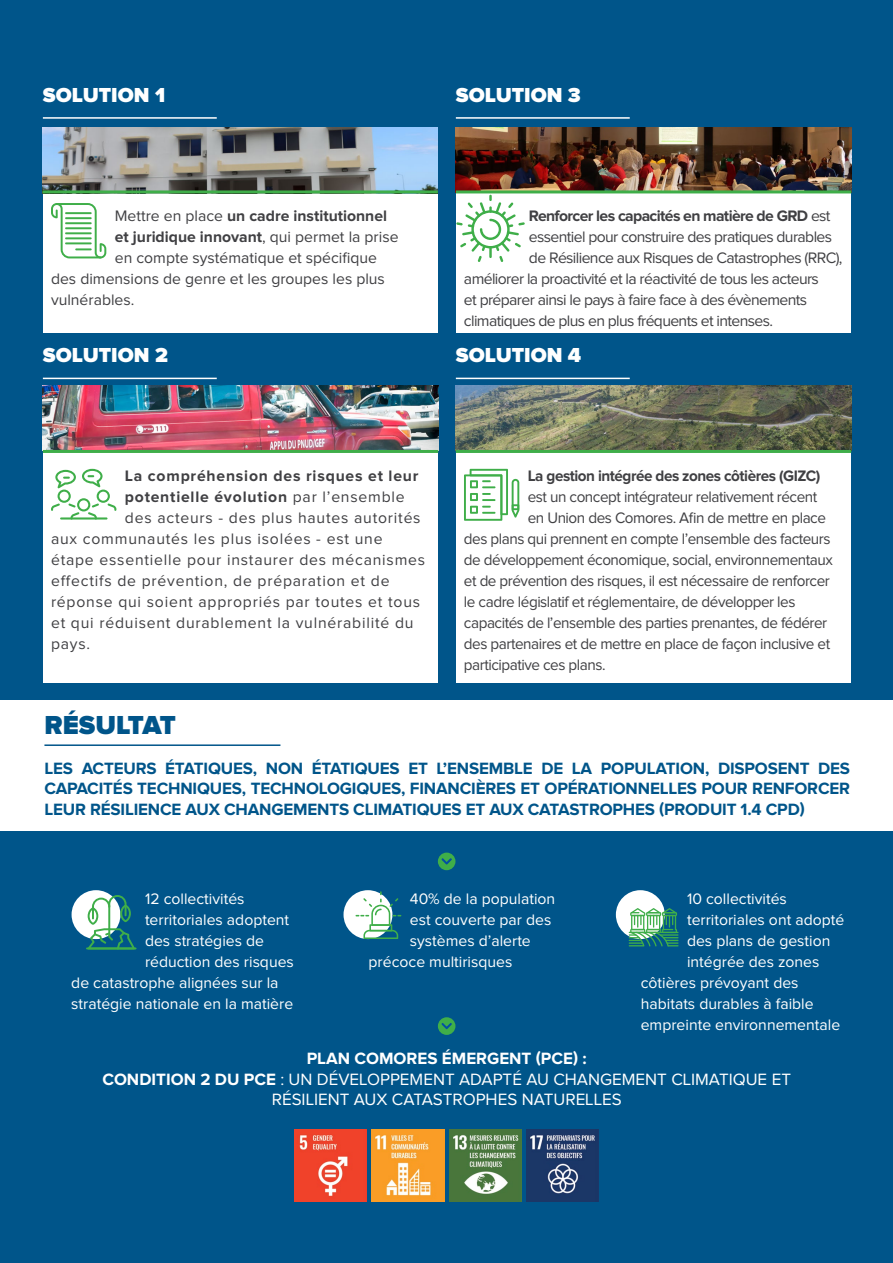
<style>
.page{position:relative;width:893px;height:1263px;background:#00558a}
.page>*{position:absolute;margin:0;border:0;box-sizing:border-box;transform-origin:0 0}
.t1{font:900 27px "Proxima Nova";color:#00558a}
.t2{font:900 21px "Proxima Nova";color:#fff}
.t3{font:700 16.95px/20.4px "Proxima Nova";letter-spacing:-.01em;color:#00558a;text-align:justify}
.t4{font:16.95px/20.4px "Proxima Nova";color:#fff;text-align:center}
.t5{font:15.75px "Proxima Nova";letter-spacing:-.03em;color:#404043}
.t6{font:15.75px "Proxima Nova";color:#fff}
.t7{font:15.75px "Proxima Nova";letter-spacing:.05em;color:#404043}
.t8{font:15.75px "Proxima Nova";color:#404043}
.t9{font:700 15.75px "Proxima Nova";color:#404043}
.t10{font:700 15.75px "Proxima Nova";letter-spacing:.05em;color:#404043}
.t11{font:700 15.75px "Proxima Nova";letter-spacing:-.03em;color:#404043}
.t12{font:700 15.75px "Proxima Nova";letter-spacing:-.04em;color:#404043}
.s1{font-weight:400}
.s2{font-weight:700}
</style>
<div class="page">
<div style="left:438px;top:852px;width:17px;height:18px;background:#3fae49;border-radius:50%"></div>
<svg style="left:441px;top:858px;width:11px;height:7px"></svg>
<div style="left:438px;top:1017px;width:17px;height:18px;background:#3fae49;border-radius:50%"></div>
<svg style="left:441px;top:1023px;width:11px;height:6px"></svg>
<img style="left:295px;top:1129px;width:72px;height:73px">
<img style="left:372px;top:1129px;width:72px;height:73px">
<img style="left:449px;top:1129px;width:72px;height:73px">
<img style="left:526px;top:1129px;width:73px;height:73px">
<div style="left:72px;top:890px;width:48px;height:49px;background:#fff;border-radius:50%"></div>
<hr style="left:86px;top:947px;width:51px;height:2px;background:#3fae49">
<svg style="left:88px;top:895px;width:47px;height:53px"></svg>
<div style="left:343px;top:890px;width:49px;height:49px;background:#fff;border-radius:50%"></div>
<svg style="left:356px;top:891px;width:45px;height:48px"></svg>
<div style="left:616px;top:890px;width:49px;height:49px;background:#fff;border-radius:50%"></div>
<svg style="left:629px;top:908px;width:49px;height:38px"></svg>
<hr style="left:43px;top:117px;width:174px;height:2px;background:#fff">
<hr style="left:43px;top:378px;width:174px;height:1px;background:#fff">
<hr style="left:456px;top:117px;width:174px;height:2px;background:#fff">
<hr style="left:456px;top:378px;width:174px;height:1px;background:#fff">
<div style="left:43px;top:193px;width:395px;height:139px;background:#fff"></div>
<div style="left:43px;top:453px;width:395px;height:230px;background:#fff"></div>
<div style="left:456px;top:192px;width:395px;height:140px;background:#fff"></div>
<div style="left:456px;top:451px;width:395px;height:232px;background:#fff"></div>
<svg style="left:51px;top:203px;width:55px;height:55px"></svg>
<svg style="left:456px;top:195px;width:69px;height:67px"></svg>
<svg style="left:51px;top:469px;width:65px;height:50px"></svg>
<hr style="left:60px;top:517px;width:47px;height:2px;background:#3fae49">
<svg style="left:464px;top:469px;width:55px;height:52px"></svg>
<div style="left:0;top:700px;width:893px;height:130px;background:#fff"></div>
<hr style="left:44px;top:744px;width:236px;height:2px;background:#00558a">
<img style="left:43px;top:128px;width:395px;height:62px">
<img style="left:456px;top:128px;width:395px;height:62px">
<img style="left:456px;top:385px;width:395px;height:65px">
<img style="left:43px;top:385px;width:395px;height:65px">
<hr style="left:43px;top:190px;width:395px;height:3px;background:#3fae49">
<hr style="left:456px;top:190px;width:395px;height:3px;background:#3fae49">
<hr style="left:456px;top:450px;width:395px;height:3px;background:#3fae49">
<hr style="left:43px;top:450px;width:395px;height:3px;background:#3fae49">
<h2 class="t2" style="left:43px;top:82px;width:124px">SOLUTION 1</h2>
<h2 class="t2" style="left:456px;top:82px;width:127px">SOLUTION 3</h2>
<p class="t9" style="left:115px;top:206px;width:274px"><span class="s1">Mettre en place</span> un cadre institutionnel</p>
<p class="t9" style="left:115px;top:227px;width:285px">et juridique innovant<span class="s1">, qui permet la prise</span></p>
<p class="t8" style="left:115px;top:250px;width:264px">en compte systématique et spécifique</p>
<p class="t8" style="left:51px;top:271px;width:335px">des dimensions de genre et les groupes les plus</p>
<p class="t8" style="left:51px;top:292px;width:85px">vulnérables.</p>
<h2 class="t2" style="left:43px;top:343px;width:126px">SOLUTION 2</h2>
<p class="t12" style="left:529px;top:206px;width:303px">Renforcer les capacités en matière de GRD <span class="s1">est</span></p>
<p class="t5" style="left:529px;top:229px;width:305px">essentiel pour construire des pratiques durables</p>
<p class="t5" style="left:529px;top:250px;width:315px">de Résilience aux Risques de Catastrophes (RRC),</p>
<p class="t5" style="left:464px;top:271px;width:356px">améliorer la proactivité et la réactivité de tous les acteurs</p>
<p class="t5" style="left:464px;top:292px;width:345px">et préparer ainsi le pays à faire face à des évènements</p>
<p class="t5" style="left:464px;top:313px;width:311px">climatiques de plus en plus fréquents et intenses.</p>
<h2 class="t2" style="left:456px;top:343px;width:127px">SOLUTION 4</h2>
<p class="t10" style="left:125px;top:467px;width:295px">La compréhension des risques et leur</p>
<p class="t10" style="left:125px;top:488px;width:281px">potentielle évolution <span class="s1">par l’ensemble</span></p>
<p class="t7" style="left:125px;top:511px;width:297px">des acteurs - des plus hautes autorités</p>
<p class="t7" style="left:51px;top:532px;width:333px">aux communautés les plus isolées - est une</p>
<p class="t7" style="left:51px;top:553px;width:376px">étape essentielle pour instaurer des mécanismes</p>
<p class="t7" style="left:51px;top:574px;width:340px">effectifs de prévention, de préparation et de</p>
<p class="t7" style="left:51px;top:595px;width:371px">réponse qui soient appropriés par toutes et tous</p>
<p class="t7" style="left:51px;top:616px;width:364px">et qui réduisent durablement la vulnérabilité du</p>
<p class="t5" style="left:51px;top:637px;width:41px">pays.</p>
<p class="t11" style="left:528px;top:467px;width:294px">La gestion intégrée des zones côtières (GIZC)</p>
<p class="t5" style="left:528px;top:490px;width:291px">est un concept intégrateur relativement récent</p>
<p class="t5" style="left:528px;top:511px;width:300px">en Union des Comores. Afin de mettre en place</p>
<p class="t5" style="left:464px;top:532px;width:368px">des plans qui prennent en compte l’ensemble des facteurs</p>
<p class="t5" style="left:464px;top:553px;width:370px">de développement économique, social, environnementaux</p>
<p class="t5" style="left:464px;top:574px;width:367px">et de prévention des risques, il est nécessaire de renforcer</p>
<p class="t5" style="left:464px;top:595px;width:333px">le cadre législatif et réglementaire, de développer les</p>
<p class="t5" style="left:464px;top:616px;width:365px">capacités de l’ensemble des parties prenantes, de fédérer</p>
<p class="t5" style="left:464px;top:637px;width:368px">des partenaires et de mettre en place de façon inclusive et</p>
<p class="t5" style="left:464px;top:658px;width:143px">participative ces plans.</p>
<h1 class="t1" style="left:44px;top:709px;width:133px">RÉSULTAT</h1>
<p class="t3" style="left:44px;top:758px;width:807px">LES ACTEURS ÉTATIQUES, NON ÉTATIQUES ET L’ENSEMBLE DE LA POPULATION, DISPOSENT DES CAPACITÉS TECHNIQUES, TECHNOLOGIQUES, FINANCIÈRES ET OPÉRATIONNELLES POUR RENFORCER LEUR RÉSILIENCE AUX CHANGEMENTS CLIMATIQUES ET AUX CATASTROPHES (PRODUIT 1.4 CPD)</p>
<p class="t6" style="left:145px;top:892px;width:101px">12 collectivités</p>
<p class="t6" style="left:145px;top:913px;width:146px">territoriales adoptent</p>
<p class="t6" style="left:145px;top:934px;width:121px">des stratégies de</p>
<p class="t6" style="left:145px;top:955px;width:150px">réduction des risques</p>
<p class="t6" style="left:71px;top:976px;width:209px">de catastrophe alignées sur la</p>
<p class="t6" style="left:71px;top:997px;width:223px">stratégie nationale en la matière</p>
<p class="t6" style="left:410px;top:892px;width:147px">40% de la population</p>
<p class="t6" style="left:410px;top:913px;width:143px">est couverte par des</p>
<p class="t6" style="left:410px;top:934px;width:122px">systèmes d’alerte</p>
<p class="t6" style="left:369px;top:955px;width:145px">précoce multirisques</p>
<p class="t6" style="left:687px;top:892px;width:101px">10 collectivités</p>
<p class="t6" style="left:687px;top:913px;width:159px">territoriales ont adopté</p>
<p class="t6" style="left:687px;top:934px;width:145px">des plans de gestion</p>
<p class="t6" style="left:687px;top:955px;width:134px">intégrée des zones</p>
<p class="t6" style="left:641px;top:976px;width:159px">côtières prévoyant des</p>
<p class="t6" style="left:641px;top:997px;width:174px">habitats durables à faible</p>
<p class="t6" style="left:641px;top:1018px;width:201px">empreinte environnementale</p>
<p class="t4" style="left:102px;top:1049px;width:690px"><span class="s2">PLAN COMORES ÉMERGENT (PCE) :<br>CONDITION 2 DU PCE</span> : UN DÉVELOPPEMENT ADAPTÉ AU CHANGEMENT CLIMATIQUE ET<br>RÉSILIENT AUX CATASTROPHES NATURELLES</p>
</div>
